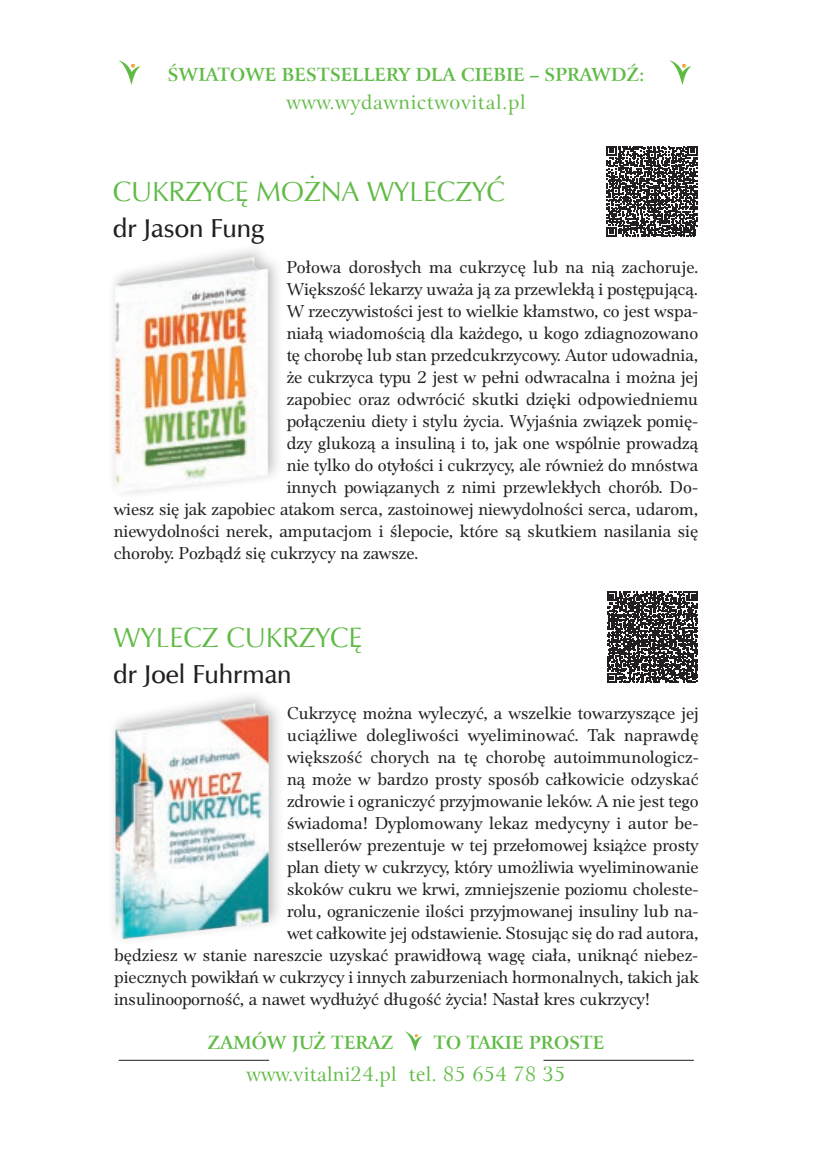
<style>
.page{position:relative;width:823px;height:1163px;background:#fff}
.page>*{position:absolute;margin:0;border:0;box-sizing:border-box;transform-origin:0 0}
.t1{font:28px "Zapf Humnst EU";color:#60bb46}
.t2{font:26px "Zapf Humnst Dm EU";color:#231f20}
.t3{font:20px "Arrus EU";letter-spacing:.02em;color:#60bb46}
.t4{font:18px "Platea TTEFN";color:#231f20}
.t5{font:700 18px "Arrus EU";color:#60bb46}
</style>
<div class="page">
<svg style="left:669px;top:60px;width:22px;height:24px"></svg>
<svg style="left:118px;top:60px;width:22px;height:24px"></svg>
<svg style="left:404px;top:1031px;width:18px;height:19px"></svg>
<hr style="left:119px;top:1059px;width:150px;height:1px;background:#231f20">
<hr style="left:543px;top:1059px;width:150px;height:1px;background:#231f20">
<div style="left:107px;top:242px;width:176px;height:258px;background:#231f20;opacity:.3"></div>
<img style="left:114px;top:256px;width:155px;height:237px">
<svg style="left:606px;top:146px;width:91px;height:90px"></svg>
<div style="left:107px;top:688px;width:177px;height:257px;background:#231f20;opacity:.3"></div>
<img style="left:114px;top:702px;width:156px;height:237px">
<svg style="left:607px;top:591px;width:90px;height:91px"></svg>
<p class="t5" style="left:167px;top:64px;width:478px">ŚWIATOWE BESTSELLERY DLA CIEBIE – SPRAWDŹ:</p>
<p class="t3" style="left:286px;top:90px;width:240px">www.wydawnictwovital.pl</p>
<h1 class="t1" style="left:113px;top:174px;width:393px">CUKRZYCĘ MOŻNA WYLECZYĆ</h1>
<h2 class="t2" style="left:113px;top:211px;width:153px">dr Jason Fung</h2>
<p class="t4" style="left:286px;top:257px;width:413px">Połowa dorosłych ma cukrzycę lub na nią zachoruje.</p>
<p class="t4" style="left:286px;top:279px;width:413px">Większość lekarzy uważa ją za przewlekłą i postępującą.</p>
<p class="t4" style="left:286px;top:301px;width:413px">W rzeczywistości jest to wielkie kłamstwo, co jest wspa-</p>
<p class="t4" style="left:286px;top:323px;width:413px">niałą wiadomością dla każdego, u kogo zdiagnozowano</p>
<p class="t4" style="left:286px;top:345px;width:413px">tę chorobę lub stan przedcukrzycowy. Autor udowadnia,</p>
<p class="t4" style="left:286px;top:367px;width:413px">że cukrzyca typu 2 jest w pełni odwracalna i można jej</p>
<p class="t4" style="left:286px;top:389px;width:412px">zapobiec oraz odwrócić skutki dzięki odpowiedniemu</p>
<p class="t4" style="left:286px;top:411px;width:413px">połączeniu diety i stylu życia. Wyjaśnia związek pomię-</p>
<p class="t4" style="left:286px;top:433px;width:413px">dzy glukozą a insuliną i to, jak one wspólnie prowadzą</p>
<p class="t4" style="left:286px;top:455px;width:413px">nie tylko do otyłości i cukrzycy, ale również do mnóstwa</p>
<p class="t4" style="left:286px;top:477px;width:413px">innych powiązanych z nimi przewlekłych chorób. Do-</p>
<p class="t4" style="left:114px;top:499px;width:585px">wiesz się jak zapobiec atakom serca, zastoinowej niewydolności serca, udarom,</p>
<p class="t4" style="left:114px;top:521px;width:585px">niewydolności nerek, amputacjom i ślepocie, które są skutkiem nasilania się</p>
<p class="t4" style="left:114px;top:543px;width:306px">choroby. Pozbądź się cukrzycy na zawsze.</p>
<h1 class="t1" style="left:113px;top:619px;width:250px">WYLECZ CUKRZYCĘ</h1>
<h2 class="t2" style="left:113px;top:657px;width:179px">dr Joel Fuhrman</h2>
<p class="t4" style="left:287px;top:703px;width:413px">Cukrzycę można wyleczyć, a wszelkie towarzyszące jej</p>
<p class="t4" style="left:287px;top:725px;width:413px">uciążliwe dolegliwości wyeliminować. Tak naprawdę</p>
<p class="t4" style="left:287px;top:747px;width:413px">większość chorych na tę chorobę autoimmunologicz-</p>
<p class="t4" style="left:287px;top:769px;width:413px">ną może w bardzo prosty sposób całkowicie odzyskać</p>
<p class="t4" style="left:287px;top:791px;width:413px">zdrowie i ograniczyć przyjmowanie leków. A nie jest tego</p>
<p class="t4" style="left:287px;top:813px;width:413px">świadoma! Dyplomowany lekaz medycyny i autor be-</p>
<p class="t4" style="left:287px;top:835px;width:413px">stsellerów prezentuje w tej przełomowej książce prosty</p>
<p class="t4" style="left:287px;top:857px;width:413px">plan diety w cukrzycy, który umożliwia wyeliminowanie</p>
<p class="t4" style="left:287px;top:879px;width:413px">skoków cukru we krwi, zmniejszenie poziomu choleste-</p>
<p class="t4" style="left:287px;top:901px;width:413px">rolu, ograniczenie ilości przyjmowanej insuliny lub na-</p>
<p class="t4" style="left:287px;top:923px;width:413px">wet całkowite jej odstawienie. Stosując się do rad autora,</p>
<p class="t4" style="left:114px;top:945px;width:585px">będziesz w stanie nareszcie uzyskać prawidłową wagę ciała, uniknąć niebez-</p>
<p class="t4" style="left:114px;top:967px;width:585px">piecznych powikłań w cukrzycy i innych zaburzeniach hormonalnych, takich jak</p>
<p class="t4" style="left:114px;top:989px;width:537px">insulinooporność, a nawet wydłużyć długość życia! Nastał kres cukrzycy!</p>
<p class="t5" style="left:207px;top:1031px;width:187px">ZAMÓW JUŻ TERAZ</p>
<p class="t5" style="left:433px;top:1031px;width:172px">TO TAKIE PROSTE</p>
<p class="t3" style="left:246px;top:1061px;width:320px">www.vitalni24.pl tel. 85 654 78 35</p>
</div>
